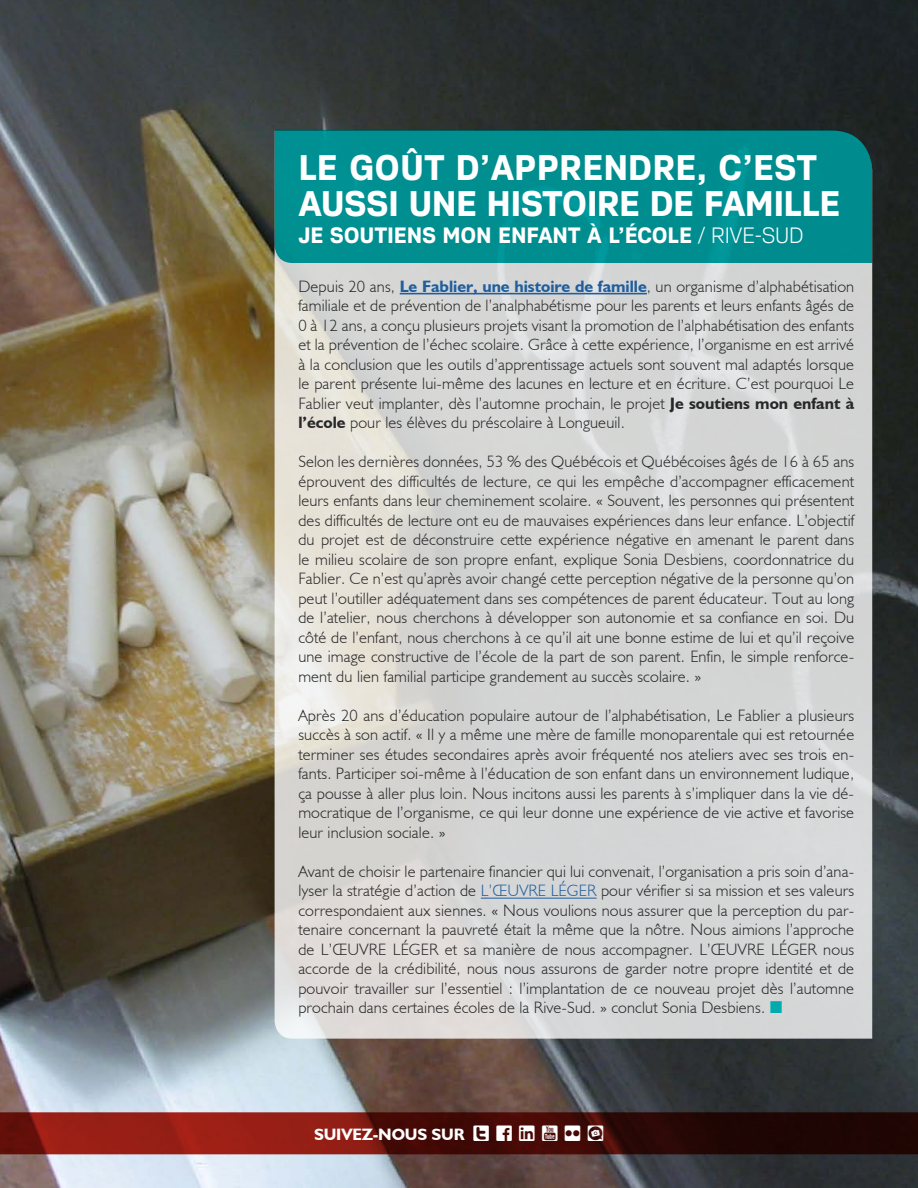
<style>
.page{position:relative;width:918px;height:1188px;background:#fff}
.page>*{position:absolute;margin:0;border:0;box-sizing:border-box;transform-origin:0 0}
.t1{font:700 36px/36px "Crique Grotesk";letter-spacing:-.02em;color:#fff}
.t2{font:700 22.5px "Crique Grotesk";letter-spacing:-.01em;color:#fff}
.t3{font:300 16.5px/19.5px "Humanist 521 BT";letter-spacing:.01em;color:#292829;text-align:justify}
.t4{font:700 16.5px "Humanist 521 BT";letter-spacing:-.01em;color:#fff}
.s1{font-weight:300}
.s2{font-weight:700;color:#215e9e}
.s3{font-weight:700}
.s4{color:#215e9e}
.s5{font-family:"Flama";font-weight:400;color:#00aaad}
.s6{font-family:"Social Icons Pro Set 1 Rounded";font-weight:400;font-size:22.5px}
</style>
<div class="page">
<img style="left:0;top:0;width:918px;height:1188px">
<svg style="left:275px;top:263px;width:597px;height:776px;background:#d7d7d6"></svg>
<div style="left:275px;top:130px;width:597px;height:133px;background:#008e8f"></div>
<hr style="left:400px;top:293px;width:247px;height:1px;background:#215e9e">
<hr style="left:481px;top:898px;width:116px;height:1px;background:#215e9e">
<svg style="left:0;top:1112px;width:918px;height:42px;background:#59110c"></svg>
<h1 class="t1" style="left:298px;top:149px;width:544px">LE GOÛT D’APPRENDRE, C’EST<br>AUSSI UNE HISTOIRE DE FAMILLE</h1>
<h2 class="t2" style="left:298px;top:222px;width:507px">JE SOUTIENS MON ENFANT À L’ÉCOLE <span class="s1">/ RIVE-SUD</span></h2>
<p class="t3" style="left:298px;top:276px;width:557px">Depuis 20 ans, <span class="s2">Le Fablier, une histoire de famille</span>, un organisme d’alphabétisation familiale et de prévention de l’analphabétisme pour les parents et leurs enfants âgés de 0 à 12 ans, a conçu plusieurs projets visant la promotion de l’alphabétisation des enfants et la prévention de l’échec scolaire. Grâce à cette expérience, l’organisme en est arrivé à la conclusion que les outils d’apprentissage actuels sont souvent mal adaptés lorsque le parent présente lui-même des lacunes en lecture et en écriture. C’est pourquoi Le Fablier veut implanter, dès l’automne prochain, le projet <span class="s3">Je soutiens mon enfant à l’école</span> pour les élèves du préscolaire à Longueuil.</p>
<p class="t3" style="left:298px;top:452px;width:557px">Selon les dernières données, 53 % des Québécois et Québécoises âgés de 16 à 65 ans éprouvent des difficultés de lecture, ce qui les empêche d’accompagner efficacement leurs enfants dans leur cheminement scolaire. « Souvent, les personnes qui présentent des difficultés de lecture ont eu de mauvaises expériences dans leur enfance. L’objectif du projet est de déconstruire cette expérience négative en amenant le parent dans le milieu scolaire de son propre enfant, explique Sonia Desbiens, coordonnatrice du Fablier. Ce n’est qu’après avoir changé cette perception négative de la personne qu’on peut l’outiller adéquatement dans ses compétences de parent éducateur. Tout au long de l’atelier, nous cherchons à développer son autonomie et sa confiance en soi. Du côté de l’enfant, nous cherchons à ce qu’il ait une bonne estime de lui et qu’il reçoive une image constructive de l’école de la part de son parent. Enfin, le simple renforce&shy;ment du lien familial participe grandement au succès scolaire. »</p>
<p class="t3" style="left:298px;top:705px;width:557px">Après 20 ans d’éducation populaire autour de l’alphabétisation, Le Fablier a plusieurs succès à son actif. « Il y a même une mère de famille monoparentale qui est retournée terminer ses études secondaires après avoir fréquenté nos ateliers avec ses trois en&shy;fants. Participer soi-même à l’éducation de son enfant dans un environnement ludique, ça pousse à aller plus loin. Nous incitons aussi les parents à s’impliquer dans la vie dé&shy;mocratique de l’organisme, ce qui leur donne une expérience de vie active et favorise leur inclusion sociale. »</p>
<p class="t3" style="left:298px;top:861px;width:557px">Avant de choisir le partenaire financier qui lui convenait, l’organisation a pris soin d’ana&shy;lyser la stratégie d’action de <span class="s4">L’ŒUVRE LÉGER</span> pour vérifier si sa mission et ses valeurs correspondaient aux siennes. « Nous voulions nous assurer que la perception du par&shy;tenaire concernant la pauvreté était la même que la nôtre. Nous aimions l’approche de L’ŒUVRE LÉGER et sa manière de nous accompagner. L’ŒUVRE LÉGER nous accorde de la crédibilité, nous nous assurons de garder notre propre identité et de pouvoir travailler sur l’essentiel : l’implantation de ce nouveau projet dès l’automne prochain dans certaines écoles de la Rive-Sud. » conclut Sonia Desbiens. <span class="s5">■</span></p>
<p class="t4" style="left:314px;top:1124px;width:291px">SUIVEZ-NOUS SUR <span class="s6">t f l Y L C</span></p>
</div>
